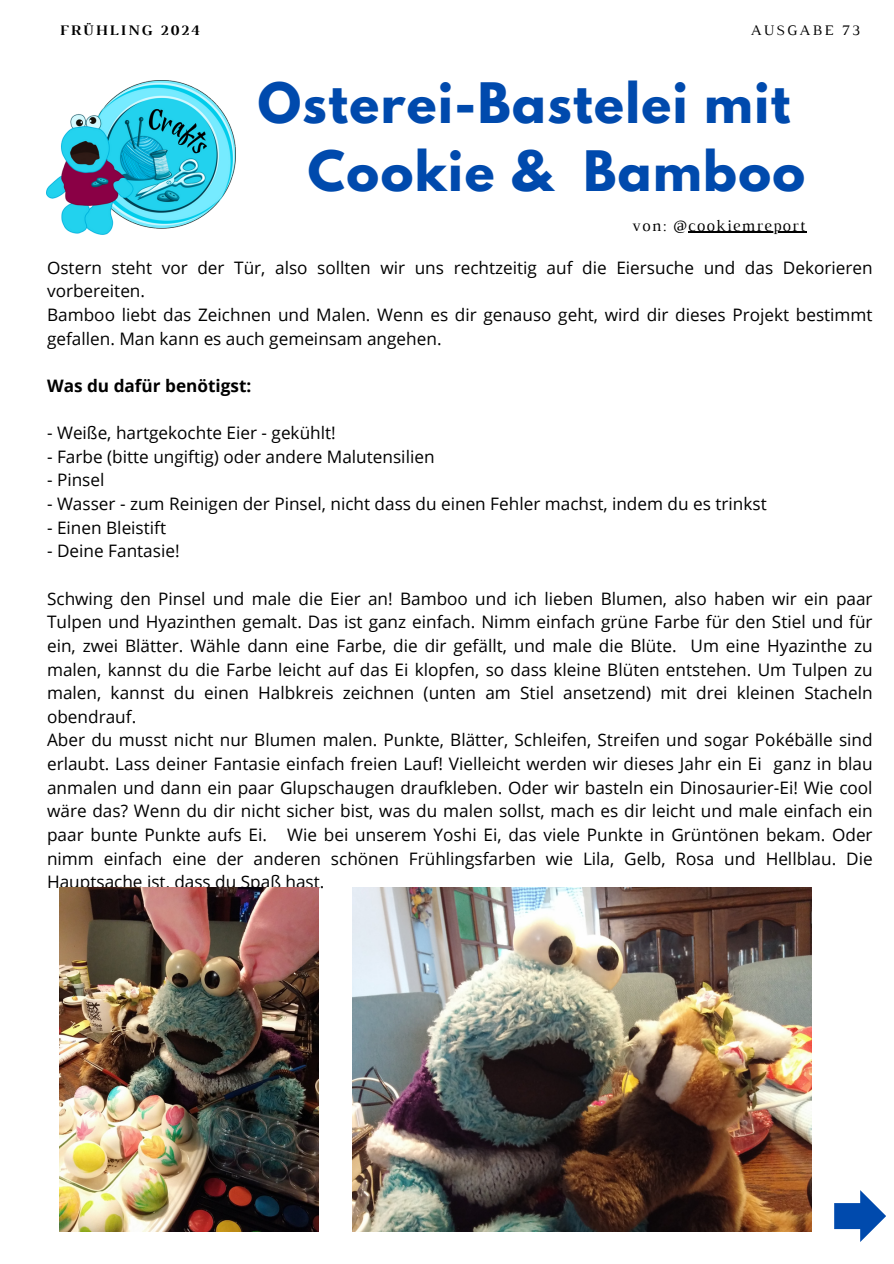
<style>
.page{position:relative;width:894px;height:1264px;background:#fff}
.page>*{position:absolute;margin:0;border:0;box-sizing:border-box;transform-origin:0 0}
.t1{font:700 49.35px/68.7px "League Spartan";letter-spacing:.03em;color:#004aad}
.t2{font:17.25px/23.7px "Open Sans";color:#000}
.t3{font:700 17.25px "Open Sans";color:#000}
.t4{font:16.35px "Luthier";letter-spacing:.07em;color:#000}
.t5{font:700 14.85px "Luthier";letter-spacing:.14em;color:#000}
.t6{font:14.85px "Luthier";letter-spacing:.14em;color:#000}
</style>
<div class="page">
<svg style="left:834px;top:1190px;width:51px;height:51px"></svg>
<img style="left:46px;top:80px;width:189px;height:154px">
<img style="left:352px;top:887px;width:459px;height:344px">
<img style="left:60px;top:887px;width:258px;height:344px">
<hr style="left:688px;top:232px;width:118px;height:1px;background:#000">
<p class="t5" style="left:60px;top:25px;width:141px">FRÜHLING 2024</p>
<p class="t6" style="left:750px;top:25px;width:111px">AUSGABE 73</p>
<h1 class="t1" style="left:308px;top:75px;width:498px;text-indent:-50px">Osterei-Bastelei mit<br>Cookie &amp; Bamboo</h1>
<p class="t4" style="left:631px;top:219px;width:175px">von: @cookiemreport</p>
<p class="t2" style="left:47px;top:255px;width:826px">Ostern steht vor der Tür, also sollten wir uns rechtzeitig auf die Eiersuche und das Dekorieren vorbereiten.<br>Bamboo liebt das Zeichnen und Malen. Wenn es dir genauso geht, wird dir dieses Projekt bestimmt gefallen. Man kann es auch gemeinsam angehen.</p>
<p class="t3" style="left:47px;top:373px;width:206px">Was du dafür benötigst:</p>
<p class="t2" style="left:47px;top:420px;width:290px">- Weiße, hartgekochte Eier - gekühlt!</p>
<p class="t2" style="left:47px;top:444px;width:389px">- Farbe (bitte ungiftig) oder andere Malutensilien</p>
<p class="t2" style="left:47px;top:468px;width:59px">- Pinsel</p>
<p class="t2" style="left:47px;top:491px;width:721px">- Wasser - zum Reinigen der Pinsel, nicht dass du einen Fehler machst, indem du es trinkst</p>
<p class="t2" style="left:47px;top:515px;width:120px">- Einen Bleistift</p>
<p class="t2" style="left:47px;top:539px;width:134px">- Deine Fantasie!</p>
<p class="t2" style="left:47px;top:586px;width:826px">Schwing den Pinsel und male die Eier an! Bamboo und ich lieben Blumen, also haben wir ein paar Tulpen und Hyazinthen gemalt. Das ist ganz einfach. Nimm einfach grüne Farbe für den Stiel und für ein, zwei Blätter. Wähle dann eine Farbe, die dir gefällt, und male die Blüte. Um eine Hyazinthe zu malen, kannst du die Farbe leicht auf das Ei klopfen, so dass kleine Blüten entstehen. Um Tulpen zu malen, kannst du einen Halbkreis zeichnen (unten am Stiel ansetzend) mit drei kleinen Stacheln obendrauf.<br>Aber du musst nicht nur Blumen malen. Punkte, Blätter, Schleifen, Streifen und sogar Pokébälle sind erlaubt. Lass deiner Fantasie einfach freien Lauf! Vielleicht werden wir dieses Jahr ein Ei ganz in blau anmalen und dann ein paar Glupschaugen draufkleben. Oder wir basteln ein Dinosaurier-Ei! Wie cool wäre das? Wenn du dir nicht sicher bist, was du malen sollst, mach es dir leicht und male einfach ein paar bunte Punkte aufs Ei. Wie bei unserem Yoshi Ei, das viele Punkte in Grüntönen bekam. Oder nimm einfach eine der anderen schönen Frühlingsfarben wie Lila, Gelb, Rosa und Hellblau. Die Hauptsache ist, dass du Spaß hast.</p>
</div>
